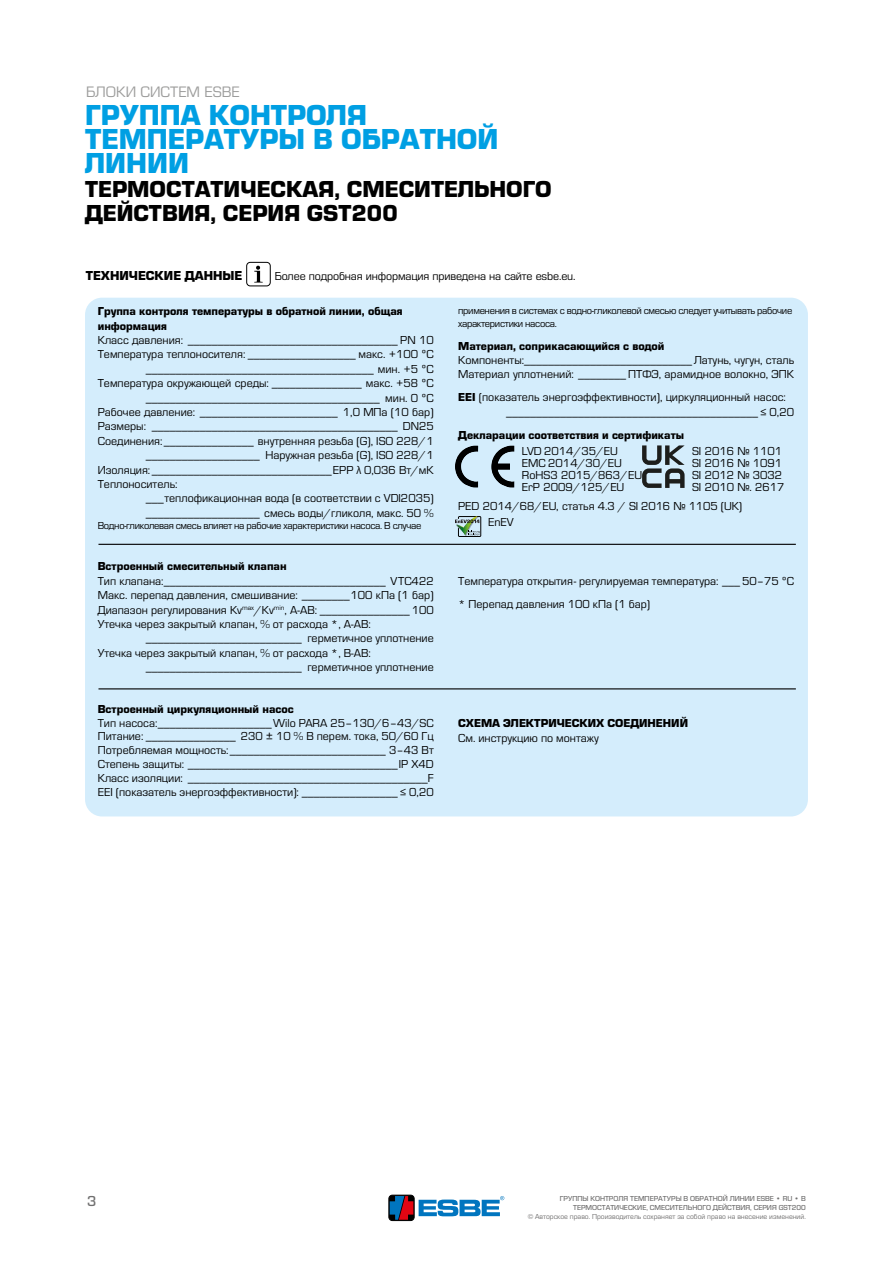
<style>
.page{position:relative;width:893px;height:1263px;background:#fff}
.page>*{position:absolute;margin:0;border:0;box-sizing:border-box;transform-origin:0 0}
.t1{font:700 30px/24px "ESBE Eurostile";color:#009fe3}
.t2{font:700 24px/24px "ESBE Eurostile";color:#000}
.t3{font:15.75px "ESBE Eurostile";color:#9d9d9c}
.t4{font:500 15px "ESBE Eurostile";color:#706f6f}
.t5{font:700 13.5px "ESBE Eurostile";color:#000}
.t6{font:12px/13.8px "ESBE Eurostile";color:#000}
.t7{font:700 12px/14.4px "ESBE Eurostile";color:#000}
.t8{font:10.5px/12.6px "ESBE Eurostile";letter-spacing:-.03em;color:#000}
.t9{font:500 7.5px/9px "ESBE Eurostile";color:#706f6f;text-align:right}
.t10{font:7.5px "ESBE Eurostile";color:#706f6f}
.s1{font-weight:700}
</style>
<div class="page">
<div style="left:85px;top:298px;width:723px;height:518px;background:#d4edfc;border-radius:17px"></div>
<hr style="left:98px;top:544px;width:698px;height:1px;background:#000">
<hr style="left:98px;top:688px;width:698px;height:1px;background:#000">
<div style="left:247px;top:262px;width:23px;height:24px;border:1px solid #000;border-radius:4px"></div>
<svg style="left:254px;top:266px;width:9px;height:17px"></svg>
<svg style="left:455px;top:445px;width:23px;height:43px"></svg>
<svg style="left:491px;top:445px;width:23px;height:43px"></svg>
<svg style="left:642px;top:445px;width:43px;height:43px"></svg>
<svg style="left:455px;top:517px;width:26px;height:20px"></svg>
<div style="left:389px;top:1195px;width:25px;height:25px;border:1px solid #000;border-radius:4px"></div>
<svg style="left:390px;top:1196px;width:23px;height:24px"></svg>
<svg style="left:419px;top:1196px;width:85px;height:20px"></svg>
<h3 class="t3" style="left:86px;top:83px;width:155px">БЛОКИ СИСТЕМ ESBE</h3>
<h1 class="t1" style="left:85px;top:104px;width:415px">ГРУППА КОНТРОЛЯ<br>ТЕМПЕРАТУРЫ В ОБРАТНОЙ<br>ЛИНИИ</h1>
<h2 class="t2" style="left:85px;top:177px;width:468px">ТЕРМОСТАТИЧЕСКАЯ, СМЕСИТЕЛЬНОГО<br>ДЕЙСТВИЯ, СЕРИЯ GST200</h2>
<p class="t5" style="left:86px;top:268px;width:158px">ТЕХНИЧЕСКИЕ ДАННЫЕ</p>
<p class="t6" style="left:275px;top:269px;width:302px">Более подробная информация приведена на сайте esbe.eu.</p>
<p class="t7" style="left:98px;top:304px;width:306px">Группа контроля температуры в обратной линии, общая информация</p>
<p class="t6" style="left:98px;top:333px;width:337px">Класс давления: ___________________________________ PN 10</p>
<p class="t6" style="left:98px;top:348px;width:337px">Температура теплоносителя: __________________ макс. +100 ºC</p>
<p class="t6" style="left:146px;top:362px;width:289px">______________________________________ мин. +5 ºC</p>
<p class="t6" style="left:98px;top:377px;width:337px">Температура окружающей среды: _______________ макс. +58 ºC</p>
<p class="t6" style="left:146px;top:391px;width:289px">_______________________________________ мин. 0 ºC</p>
<p class="t6" style="left:98px;top:405px;width:337px">Рабочее давление: _______________________ 1,0 МПа (10 бар)</p>
<p class="t6" style="left:98px;top:420px;width:337px">Размеры: _________________________________________ DN25</p>
<p class="t6" style="left:98px;top:434px;width:337px">Соединения:_______________ внутренняя резьба (G), ISO 228/1</p>
<p class="t6" style="left:146px;top:449px;width:289px">___________________ Наружная резьба (G), ISO 228/1</p>
<p class="t6" style="left:98px;top:463px;width:337px">Изоляция:______________________________EPP λ 0,036 Вт/мК</p>
<p class="t6" style="left:98px;top:477px;width:81px">Теплоноситель:</p>
<p class="t6" style="left:146px;top:492px;width:289px">___теплофикационная вода (в соответствии с VDI2035)</p>
<p class="t6" style="left:146px;top:506px;width:289px">___________________ смесь воды/гликоля, макс. 50 %</p>
<p class="t8" style="left:98px;top:520px;width:325px">Водно-гликолевая смесь влияет на рабочие характеристики насоса. В случае</p>
<p class="t8" style="left:458px;top:304px;width:336px">применения в системах с водно-гликолевой смесью следует учитывать рабочие характеристики насоса.</p>
<p class="t7" style="left:458px;top:339px;width:208px">Материал, соприкасающийся с водой</p>
<p class="t6" style="left:458px;top:353px;width:337px;line-height:14.4px">Компоненты:____________________________ Латунь, чугун, сталь<br>Материал уплотнений: ________ ПТФЭ, арамидное волокно, ЭПК</p>
<p class="t6" style="left:506px;top:390px;width:289px;line-height:14.4px;text-indent:-48px"><span class="s1">EEI</span> (показатель энергоэффективности), циркуляционный насос: __________________________________________ ≤ 0,20</p>
<p class="t7" style="left:458px;top:428px;width:227px">Декларации соответствия и сертификаты</p>
<p class="t6" style="left:522px;top:444px;width:97px">LVD 2014/35/EU</p>
<p class="t6" style="left:692px;top:444px;width:92px">SI 2016 № 1101</p>
<p class="t6" style="left:522px;top:456px;width:102px">EMC 2014/30/EU</p>
<p class="t6" style="left:692px;top:456px;width:92px">SI 2016 № 1091</p>
<p class="t6" style="left:522px;top:468px;width:122px">RoHS3 2015/863/EU</p>
<p class="t6" style="left:692px;top:468px;width:92px">SI 2012 № 3032</p>
<p class="t6" style="left:522px;top:480px;width:104px">ErP 2009/125/EU</p>
<p class="t6" style="left:458px;top:478px;width:328px;line-height:18.6px;text-indent:234px">SI 2010 №. 2617<br>PED 2014/68/EU, статья 4.3 / SI 2016 № 1105 (UK)</p>
<p class="t6" style="left:488px;top:515px;width:27px">EnEV</p>
<p class="t7" style="left:98px;top:559px;width:190px">Встроенный смесительный клапан</p>
<p class="t6" style="left:98px;top:574px;width:337px">Тип клапана:_____________________________________ VTC422</p>
<p class="t6" style="left:98px;top:588px;width:337px">Макс. перепад давления, смешивание: ________100 кПа (1 бар)</p>
<p class="t6" style="left:98px;top:603px;width:337px">Диапазон регулирования Kv<sup>max</sup>/Kv<sup>min</sup>, A-AB: _______________100</p>
<p class="t6" style="left:98px;top:617px;width:275px">Утечка через закрытый клапан, % от расхода *, A-AB:</p>
<p class="t6" style="left:146px;top:632px;width:289px">__________________________ герметичное уплотнение</p>
<p class="t6" style="left:98px;top:646px;width:275px">Утечка через закрытый клапан, % от расхода *, B-AB:</p>
<p class="t6" style="left:146px;top:660px;width:289px">__________________________ герметичное уплотнение</p>
<p class="t6" style="left:458px;top:569px;width:337px;line-height:23px">Температура открытия- регулируемая температура: ___ 50–75 ºC * Перепад давления 100 кПа (1 бар)</p>
<p class="t7" style="left:98px;top:702px;width:197px">Встроенный циркуляционный насос</p>
<p class="t6" style="left:98px;top:716px;width:337px;text-align:justify">Тип насоса:___________________Wilo PARA 25‒130/6‒43/SC Питание: _______________ 230 ± 10 % В перем. тока, 50/60 Гц Потребляемая мощность:__________________________ 3–43 Вт Степень защиты: ___________________________________IP X4D Класс изоляции: ________________________________________F EEI (показатель энергоэффективности): ________________ ≤ 0,20</p>
<p class="t7" style="left:458px;top:716px;width:231px">СХЕМА ЭЛЕКТРИЧЕСКИХ СОЕДИНЕНИЙ</p>
<p class="t6" style="left:458px;top:731px;width:142px">См. инструкцию по монтажу</p>
<p class="t4" style="left:87px;top:1193px;width:11px">3</p>
<p class="t9" style="left:560px;top:1194px;width:247px">ГРУППЫ КОНТРОЛЯ ТЕМПЕРАТУРЫ В ОБРАТНОЙ ЛИНИИ ESBE • RU • B<br>ТЕРМОСТАТИЧЕСКИЕ, СМЕСИТЕЛЬНОГО ДЕЙСТВИЯ, СЕРИЯ GST200</p>
<p class="t10" style="left:528px;top:1212px;width:280px">© Авторское право. Производитель сохраняет за собой право на внесение изменений.</p>
</div>
